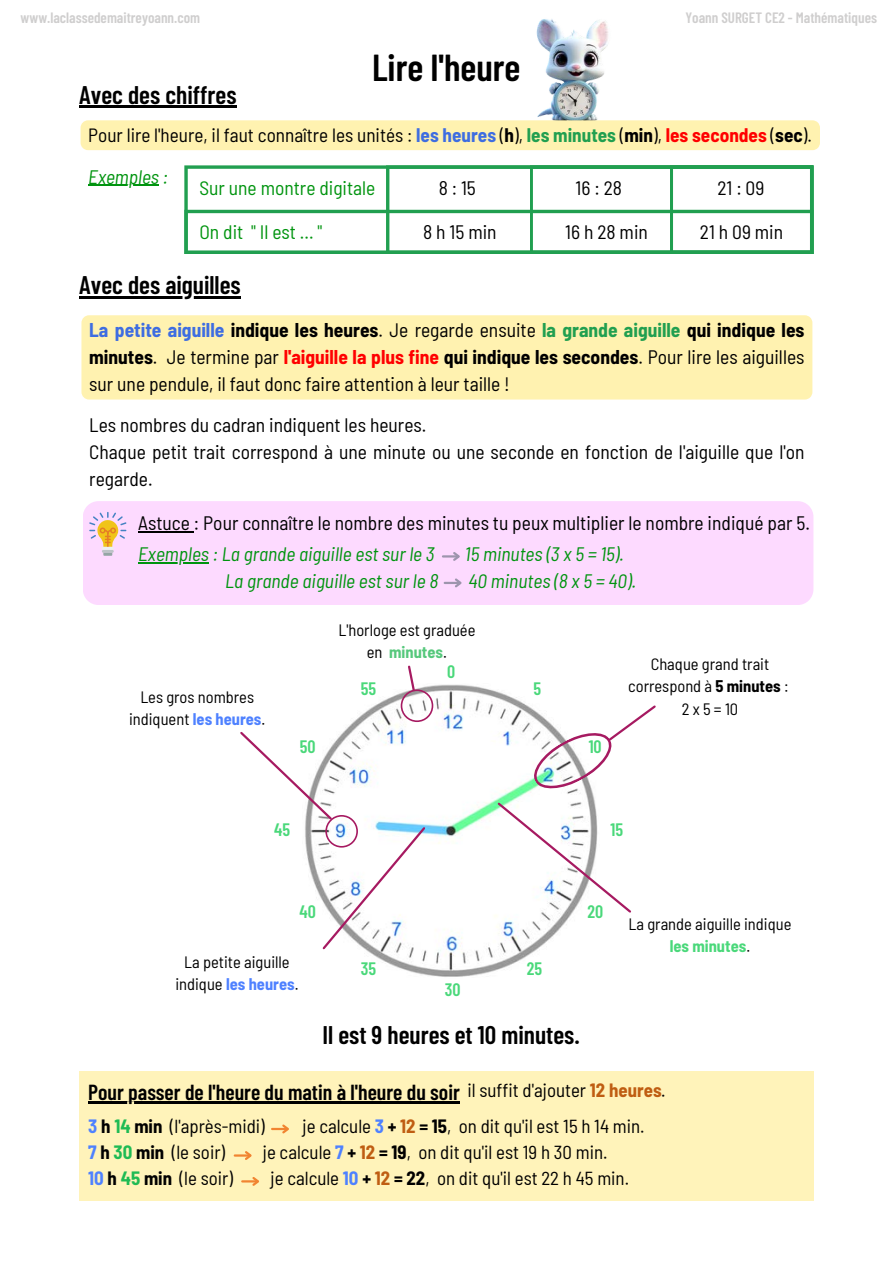
<style>
.page{position:relative;width:893px;height:1264px;background:#fff}
.page>*{position:absolute;margin:0;border:0;box-sizing:border-box;transform-origin:0 0}
.t1{font:600 37.5px "Barlow Condensed";color:#000}
.t2{font:600 25.5px "Barlow Condensed";color:#000}
.t3{font:600 21.75px "Barlow Condensed";color:#000}
.t4{font:semi-condensed 19.5px/27px "Barlow";color:#000}
.t5{font:italic semi-condensed 19.5px "Barlow";color:#00940f}
.t6{font:semi-condensed 19.5px "Barlow";color:#00940f}
.t7{font:semi-condensed 19.2px "Barlow";color:#000}
.t8{font:semi-condensed 18.9px "Barlow";color:#000}
.t9{font:600 18px "Barlow Condensed";color:#4ad87a}
.t10{font:semi-condensed 16.5px/22.5px "Barlow";color:#000;text-align:center}
.t11{font:700 semi-condensed 16.5px "Barlow";color:#4e81ff}
.t12{font:600 15px "Barlow Condensed";color:#cfcece}
.s1{font-weight:700;color:#3e6de1}
.s2{font-weight:700}
.s3{font-weight:700;color:#219f50}
.s4{font-weight:700;color:#f00}
.s5{font-weight:700;color:#4e81ff}
.s6{font-weight:700;color:#56c87c}
.s7{font-weight:400;color:#000}
.s8{font-weight:700;color:#4ad87a}
.s9{font-weight:700;color:#bf5d12}
.s10{font-weight:700;color:#1fbb54}
</style>
<div class="page">
<svg style="left:184px;top:165px;width:629px;height:89px"></svg>
<div style="left:83px;top:501px;width:730px;height:104px;background:#fddaff"></div>
<svg style="left:89px;top:512px;width:37px;height:44px;background:#ebcac0"></svg>
<hr style="left:138px;top:562px;width:71px;height:1px;background:#00940f">
<div style="left:79px;top:1070px;width:734px;height:130px;background:#fff3ba"></div>
<img style="left:346px;top:684px;width:226px;height:293px">
<svg style="left:400px;top:665px;width:33px;height:57px"></svg>
<svg style="left:240px;top:729px;width:187px;height:222px"></svg>
<svg style="left:495px;top:703px;width:161px;height:211px"></svg>
<hr style="left:272px;top:1127px;width:15px;height:3px;background:#f18431">
<svg style="left:280px;top:1124px;width:9px;height:10px"></svg>
<svg style="left:235px;top:1151px;width:17px;height:9px"></svg>
<svg style="left:242px;top:1177px;width:17px;height:9px"></svg>
<svg style="left:443px;top:550px;width:19px;height:13px"></svg>
<svg style="left:444px;top:576px;width:20px;height:13px"></svg>
<img style="left:536px;top:19px;width:72px;height:101px">
<hr style="left:88px;top:185px;width:71px;height:1px;background:#00940f">
<div style="left:81px;top:120px;width:738px;height:30px;background:#fff2b0"></div>
<hr style="left:79px;top:106px;width:157px;height:2px;background:#000">
<hr style="left:79px;top:296px;width:162px;height:2px;background:#000">
<hr style="left:138px;top:531px;width:56px;height:1px;background:#000">
<hr style="left:88px;top:1101px;width:372px;height:2px;background:#000">
<div style="left:81px;top:315px;width:731px;height:84px;background:#fff2b0"></div>
<p class="t12" style="left:21px;top:8px;width:181px">www.laclassedemaitreyoann.com</p>
<p class="t12" style="left:685px;top:8px;width:193px">Yoann SURGET CE2 - Mathématiques</p>
<p class="t2" style="left:79px;top:78px;width:159px">Avec des chiffres</p>
<p class="t1" style="left:372px;top:44px;width:150px">Lire l'heure</p>
<p class="t7" style="left:88px;top:123px;width:725px">Pour lire l'heure, il faut connaître les unités : <span class="s1">les heures</span> (<span class="s2">h</span>), <span class="s3">les minutes</span> (<span class="s2">min</span>), <span class="s4">les secondes</span> (<span class="s2">sec</span>).</p>
<p class="t5" style="left:88px;top:164px;width:81px">Exemples :</p>
<p class="t6" style="left:199px;top:176px;width:177px">Sur une montre digitale</p>
<p class="t6" style="left:199px;top:219px;width:124px">On dit " Il est ... "</p>
<p class="t2" style="left:79px;top:268px;width:163px">Avec des aiguilles</p>
<p class="t4" style="left:438px;top:174px;width:39px">8 : 15</p>
<p class="t4" style="left:423px;top:217px;width:75px">8 h 15 min</p>
<p class="t4" style="left:565px;top:217px;width:84px">16 h 28 min</p>
<p class="t4" style="left:575px;top:174px;width:48px">16 : 28</p>
<p class="t4" style="left:717px;top:174px;width:48px">21 : 09</p>
<p class="t4" style="left:700px;top:217px;width:85px">21 h 09 min</p>
<p class="t4" style="left:89px;top:316px;width:716px;text-align:justify"><span class="s1">La petite aiguille</span> <span class="s2">indique les heures</span>. Je regarde ensuite <span class="s3">la grande aiguille</span> <span class="s2">qui indique les minutes</span>. Je termine par <span class="s4">l'aiguille la plus fine</span> <span class="s2">qui indique les secondes</span>. Pour lire les aiguilles sur une pendule, il faut donc faire attention à leur taille !</p>
<p class="t4" style="left:89px;top:411px;width:338px">Les nombres du cadran indiquent les heures.</p>
<p class="t4" style="left:89px;top:438px;width:716px">Chaque petit trait correspond à une minute ou une seconde en fonction de l'aiguille que l'on regarde.</p>
<p class="t4" style="left:138px;top:509px;width:673px">Astuce : Pour connaître le nombre des minutes tu peux multiplier le nombre indiqué par 5.</p>
<p class="t5" style="left:138px;top:542px;width:298px">Exemples : La grande aiguille est sur le 3</p>
<p class="t5" style="left:465px;top:542px;width:160px">15 minutes (3 x 5 = 15).</p>
<p class="t5" style="left:225px;top:569px;width:215px">La grande aiguille est sur le 8</p>
<p class="t5" style="left:468px;top:569px;width:169px">40 minutes (8 x 5 = 40).</p>
<p class="t10" style="left:129px;top:684px;width:138px">Les gros nombres indiquent <span class="s5">les heures</span>.</p>
<p class="t9" style="left:300px;top:734px;width:17px">50</p>
<p class="t10" style="left:338px;top:618px;width:138px">L'horloge est graduée en <span class="s6">minutes</span>.</p>
<p class="t9" style="left:361px;top:676px;width:17px">55</p>
<p class="t9" style="left:447px;top:659px;width:10px">0</p>
<p class="t9" style="left:533px;top:676px;width:9px">5</p>
<p class="t9" style="left:588px;top:735px;width:15px">10</p>
<p class="t10" style="left:628px;top:652px;width:162px">Chaque grand trait correspond à <span class="s2">5 minutes</span> :</p>
<p class="t10" style="left:681px;top:697px;width:58px">2 x 5 = 10</p>
<p class="t9" style="left:274px;top:818px;width:17px">45</p>
<p class="t9" style="left:610px;top:818px;width:14px">15</p>
<p class="t9" style="left:299px;top:899px;width:18px">40</p>
<p class="t9" style="left:587px;top:899px;width:17px">20</p>
<p class="t10" style="left:184px;top:950px;width:107px">La petite aiguille</p>
<p class="t11" style="left:175px;top:973px;width:125px"><span class="s7">indique</span> les heures<span class="s7">.</span></p>
<p class="t9" style="left:361px;top:956px;width:17px">35</p>
<p class="t9" style="left:444px;top:978px;width:17px">30</p>
<p class="t9" style="left:527px;top:956px;width:17px">25</p>
<p class="t2" style="left:322px;top:1018px;width:259px">Il est 9 heures et 10 minutes.</p>
<p class="t10" style="left:628px;top:911px;width:164px">La grande aiguille indique <span class="s8">les minutes</span>.</p>
<p class="t3" style="left:88px;top:1077px;width:373px">Pour passer de l'heure du matin à l'heure du soir</p>
<p class="t8" style="left:467px;top:1078px;width:200px">il suffit d'ajouter <span class="s9">12 heures</span>.</p>
<p class="t8" style="left:88px;top:1113px;width:178px"><span class="s5">3</span> <span class="s2">h</span> <span class="s10">14</span> <span class="s2">min</span> (l'après-midi)</p>
<p class="t8" style="left:302px;top:1113px;width:343px">je calcule <span class="s5">3</span> <span class="s2">+</span> <span class="s9">12</span> <span class="s2">= 15</span>, on dit qu'il est 15 h 14 min.</p>
<p class="t8" style="left:88px;top:1139px;width:138px"><span class="s5">7</span> <span class="s2">h</span> <span class="s10">30</span> <span class="s2">min</span> (le soir)</p>
<p class="t8" style="left:263px;top:1139px;width:346px">je calcule <span class="s5">7</span> <span class="s2">+</span> <span class="s9">12</span> <span class="s2">= 19</span>, on dit qu'il est 19 h 30 min.</p>
<p class="t8" style="left:88px;top:1165px;width:146px"><span class="s5">10</span> <span class="s2">h</span> <span class="s10">45</span> <span class="s2">min</span> (le soir)</p>
<p class="t8" style="left:270px;top:1165px;width:360px">je calcule <span class="s5">10</span> <span class="s2">+</span> <span class="s9">12</span> <span class="s2">= 22</span>, on dit qu'il est 22 h 45 min.</p>
</div>
